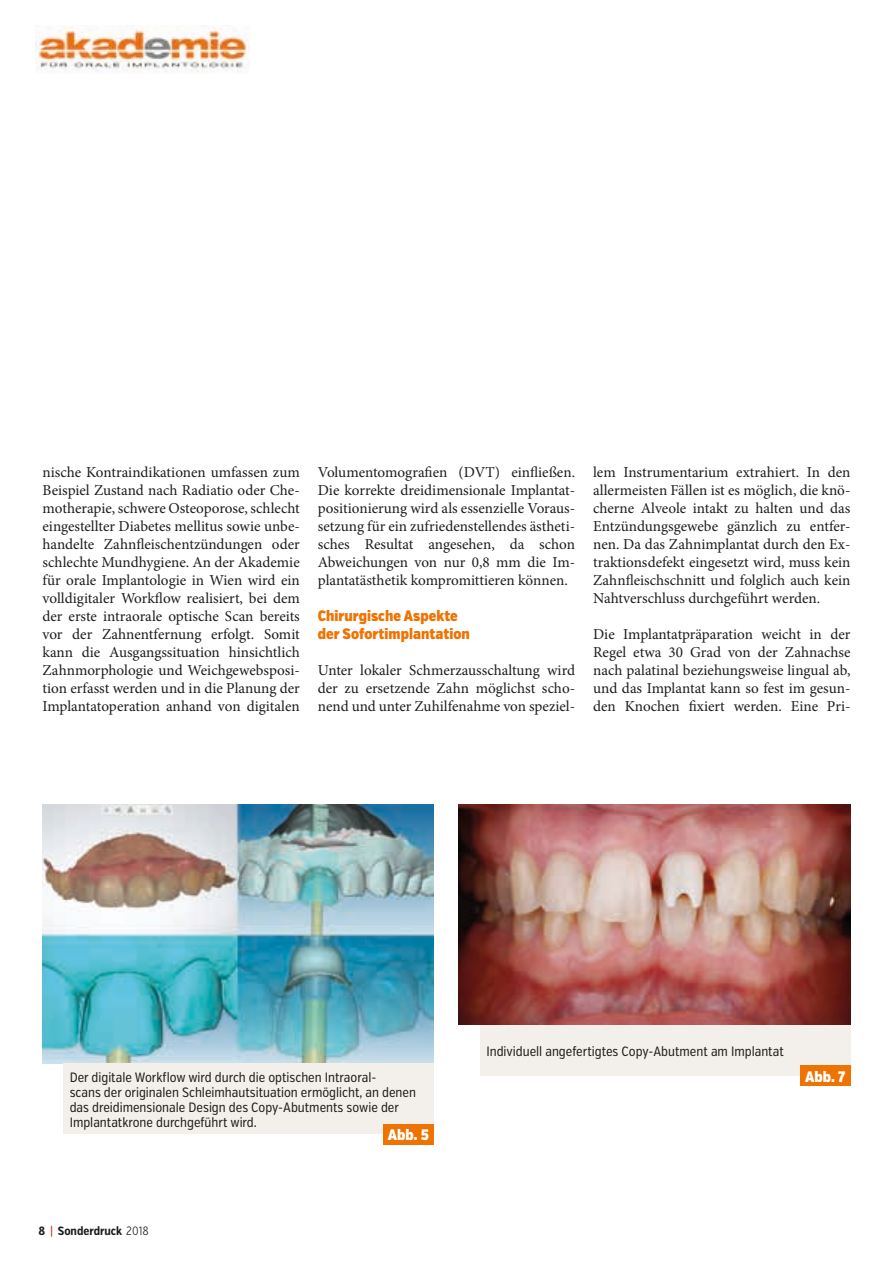
<style>
.page{position:relative;width:893px;height:1263px;background:#fff}
.page>*{position:absolute;margin:0;border:0;box-sizing:border-box;transform-origin:0 0}
.t1{font:15.15px/18px "Minion Pro";color:#1d1d1b;text-align:justify}
.t2{font:900 15.15px/18px "Verb Ex Cond";color:#ee7303}
.t3{font:900 15.15px "Verb Ex Cond";color:#fff}
.t4{font:13.5px/15px "Verb Ex Cond";color:#1d1d1b}
.t5{font:700 12px "Verb Ex Cond";color:#1d1d1b}
.s1{font-family:"Lucida Grande";font-weight:400;color:#e30614}
.s2{font-weight:300}
</style>
<div class="page">
<img style="left:35px;top:25px;width:214px;height:48px">
<img style="left:458px;top:804px;width:392px;height:221px">
<img style="left:43px;top:804px;width:391px;height:260px">
<div style="left:63px;top:1064px;width:371px;height:70px;background:#f3efea"></div>
<div style="left:480px;top:1025px;width:370px;height:51px;background:#f3efea"></div>
<div style="left:383px;top:1124px;width:51px;height:20px;background:#ee7303"></div>
<div style="left:800px;top:1065px;width:50px;height:21px;background:#ee7303"></div>
<p class="t1" style="left:43px;top:464px;width:259px">nische Kontraindikationen umfassen zum Beispiel Zustand nach Radiatio oder Che&shy;motherapie, schwere Osteoporose, schlecht eingestellter Diabetes mellitus sowie unbe&shy;handelte Zahnfleischentzündungen oder schlechte Mundhygiene. An der Akademie für orale Implantologie in Wien wird ein volldigitaler Workflow realisiert, bei dem der erste intraorale optische Scan bereits vor der Zahnentfernung erfolgt. Somit kann die Ausgangssituation hinsichtlich Zahnmorphologie und Weichgewebsposi&shy;tion erfasst werden und in die Planung der Implantatoperation anhand von digitalen</p>
<p class="t1" style="left:318px;top:464px;width:259px">Volumentomografien (DVT) einfließen.<br>Die korrekte dreidimensionale Implantat&shy;positionierung wird als essenzielle Voraus&shy;setzung für ein zufriedenstellendes ästheti&shy;sches Resultat angesehen, da schon Abweichungen von nur 0,8 mm die Im&shy;plantatästhetik kompromittieren können.</p>
<p class="t2" style="left:318px;top:608px;width:153px">Chirurgische Aspekte der Sofortimplantation</p>
<p class="t1" style="left:318px;top:662px;width:259px">Unter lokaler Schmerzausschaltung wird der zu ersetzende Zahn möglichst scho&shy;nend und unter Zuhilfenahme von speziel-</p>
<p class="t1" style="left:593px;top:464px;width:259px">lem Instrumentarium extrahiert. In den allermeisten Fällen ist es möglich, die knö&shy;cherne Alveole intakt zu halten und das Entzündungsgewebe gänzlich zu entfer&shy;nen. Da das Zahnimplantat durch den Ex&shy;traktionsdefekt eingesetzt wird, muss kein Zahnfleischschnitt und folglich auch kein Nahtverschluss durchgeführt werden.</p>
<p class="t1" style="left:593px;top:626px;width:259px">Die Implantatpräparation weicht in der Regel etwa 30 Grad von der Zahnachse nach palatinal beziehungsweise lingual ab, und das Implantat kann so fest im gesun&shy;den Knochen fixiert werden. Eine Pri-</p>
<p class="t4" style="left:70px;top:1070px;width:348px">Der digitale Workflow wird durch die optischen Intraoral-<br>scans der originalen Schleimhautsituation ermöglicht, an denen das dreidimensionale Design des Copy-Abutments sowie der Implantatkrone durchgeführt wird.</p>
<p class="t3" style="left:388px;top:1126px;width:43px">Abb. 5</p>
<p class="t5" style="left:39px;top:1223px;width:112px">8 <span class="s1">|</span> Sonderdruck <span class="s2">2018</span></p>
<p class="t4" style="left:486px;top:1044px;width:299px">Individuell angefertigtes Copy-Abutment am Implantat</p>
<p class="t3" style="left:805px;top:1068px;width:42px">Abb. 7</p>
</div>
